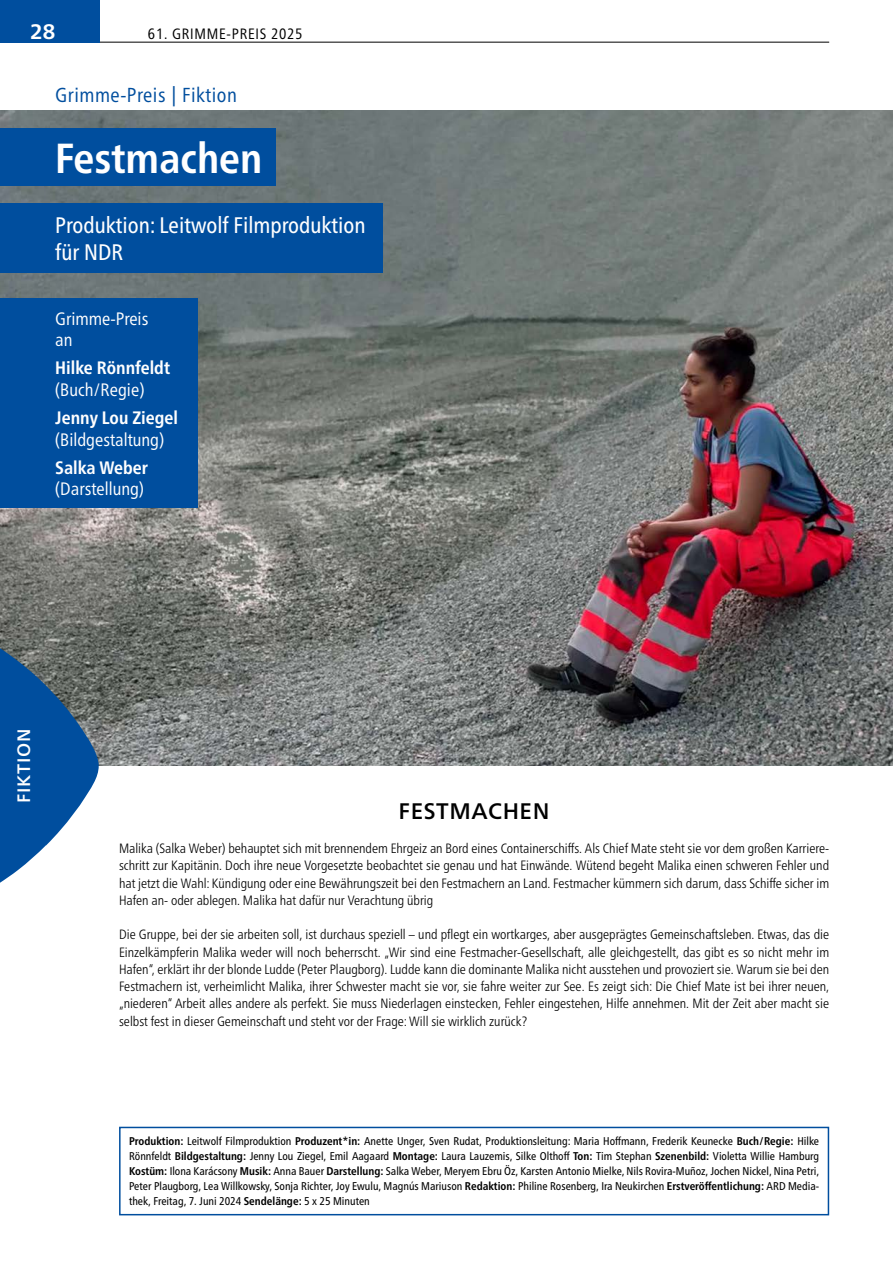
<style>
.page{position:relative;width:893px;height:1263px;background:#fff}
.page>*{position:absolute;margin:0;border:0;box-sizing:border-box;transform-origin:0 0}
.t1{font:700 condensed 42px "Frutiger Neue LTW1 G";color:#fff}
.t2{font:condensed 22.5px/27px "Frutiger Neue LTW1 G";color:#fff}
.t3{font:500 22.5px "Frutiger Neue LTW1 G";letter-spacing:.025em;color:#000}
.t4{font:700 21px "Frutiger Neue LTW1 G";color:#fff}
.t5{font:condensed 20.25px "Frutiger Neue LTW1 G";letter-spacing:.025em;color:#004e9e}
.t6{font:condensed 18px/21.6px "Frutiger Neue LTW1 G";color:#fff}
.t7{font:700 condensed 18px "Frutiger Neue LTW1 G";color:#fff}
.t8{font:500 18px "Frutiger Neue LTW1 G";letter-spacing:.05em;color:#fff}
.t9{font:condensed 15px "Frutiger Neue LTW1 G";letter-spacing:.05em;color:#000}
.t10{font:300 condensed 13.5px/17.2px "Frutiger Neue LTW1 G";color:#000;text-align:justify}
.t11{font:condensed 11.25px/15px "Frutiger Neue LTW1 G";color:#000;text-align:justify}
.s1{font-weight:700}
</style>
<div class="page">
<hr style="left:0;top:42px;width:829px;height:1px;background:#000">
<div style="left:0;top:0;width:100px;height:43px;background:#004e9e"></div>
<img style="left:0;top:111px;width:893px;height:654px">
<svg style="left:0;top:640px;width:99px;height:243px"></svg>
<div style="left:0;top:298px;width:198px;height:210px;background:#004e9e"></div>
<div style="left:0;top:128px;width:275px;height:58px;background:#004e9e"></div>
<div style="left:0;top:203px;width:383px;height:70px;background:#004e9e"></div>
<div style="left:119px;top:1127px;width:710px;height:88px;border:2px solid #004e9e"></div>
<h3 class="t4" style="left:30px;top:16px;width:27px">28</h3>
<p class="t9" style="left:148px;top:22px;width:156px">61. GRIMME-PREIS 2025</p>
<h3 class="t5" style="left:55px;top:80px;width:183px">Grimme-Preis | Fiktion</h3>
<h1 class="t1" style="left:55px;top:126px;width:209px">Festmachen</h1>
<h2 class="t2" style="left:55px;top:210px;width:312px">Produktion: Leitwolf Filmproduktion für NDR</h2>
<h3 class="t6" style="left:55px;top:306px;width:95px">Grimme-Preis an</h3>
<h3 class="t7" style="left:55px;top:354px;width:116px">Hilke Rönnfeldt</h3>
<h3 class="t6" style="left:55px;top:377px;width:91px">(Buch/Regie)</h3>
<h3 class="t7" style="left:55px;top:404px;width:124px">Jenny Lou Ziegel</h3>
<h3 class="t6" style="left:55px;top:427px;width:110px">(Bildgestaltung)</h3>
<h3 class="t7" style="left:55px;top:454px;width:94px">Salka Weber</h3>
<h3 class="t6" style="left:55px;top:477px;width:90px">(Darstellung)</h3>
<h3 class="t8" style="left:11px;top:803px;width:76px;rotate:-90deg">FIKTION</h3>
<h2 class="t3" style="left:399px;top:794px;width:153px">FESTMACHEN</h2>
<p class="t10" style="left:119px;top:839px;width:712px">Malika (Salka Weber) behauptet sich mit brennendem Ehrgeiz an Bord eines Containerschiffs. Als Chief Mate steht sie vor dem großen Karriere&shy;schritt zur Kapitänin. Doch ihre neue Vorgesetzte beobachtet sie genau und hat Einwände. Wütend begeht Malika einen schweren Fehler und hat jetzt die Wahl: Kündigung oder eine Bewährungszeit bei den Festmachern an Land. Festmacher kümmern sich darum, dass Schiffe sicher im Hafen an- oder ablegen. Malika hat dafür nur Verachtung übrig</p>
<p class="t10" style="left:119px;top:925px;width:712px">Die Gruppe, bei der sie arbeiten soll, ist durchaus speziell – und pflegt ein wortkarges, aber ausgeprägtes Gemeinschaftsleben. Etwas, das die Einzelkämpferin Malika weder will noch beherrscht. „Wir sind eine Festmacher-Gesellschaft, alle gleichgestellt, das gibt es so nicht mehr im Hafen“, erklärt ihr der blonde Ludde (Peter Plaugborg). Ludde kann die dominante Malika nicht ausstehen und provoziert sie. Warum sie bei den Festmachern ist, verheimlicht Malika, ihrer Schwester macht sie vor, sie fahre weiter zur See. Es zeigt sich: Die Chief Mate ist bei ihrer neuen, „niederen“ Arbeit alles andere als perfekt. Sie muss Niederlagen einstecken, Fehler eingestehen, Hilfe annehmen. Mit der Zeit aber macht sie selbst fest in dieser Gemeinschaft und steht vor der Frage: Will sie wirklich zurück?</p>
<p class="t11" style="left:129px;top:1133px;width:692px"><span class="s1">Produktion:</span> Leitwolf Filmproduktion <span class="s1">Produzent*in:</span> Anette Unger, Sven Rudat, Produktionsleitung: Maria Hoffmann, Frederik Keunecke <span class="s1">Buch/Regie:</span> Hilke Rönnfeldt <span class="s1">Bildgestaltung:</span> Jenny Lou Ziegel, Emil Aagaard <span class="s1">Montage:</span> Laura Lauzemis, Silke Olthoff <span class="s1">Ton:</span> Tim Stephan <span class="s1">Szenenbild:</span> Violetta Willie Hamburg <span class="s1">Kostüm:</span> Ilona Karácsony <span class="s1">Musik:</span> Anna Bauer <span class="s1">Darstellung:</span> Salka Weber, Meryem Ebru Öz, Karsten Antonio Mielke, Nils Rovira-Muñoz, Jochen Nickel, Nina Petri, Peter Plaugborg, Lea Willkowsky, Sonja Richter, Joy Ewulu, Magnús Mariuson <span class="s1">Redaktion:</span> Philine Rosenberg, Ira Neukirchen <span class="s1">Erstveröffentlichung:</span> ARD Media&shy;thek, Freitag, 7. Juni 2024 <span class="s1">Sendelänge:</span> 5 x 25 Minuten</p>
</div>
